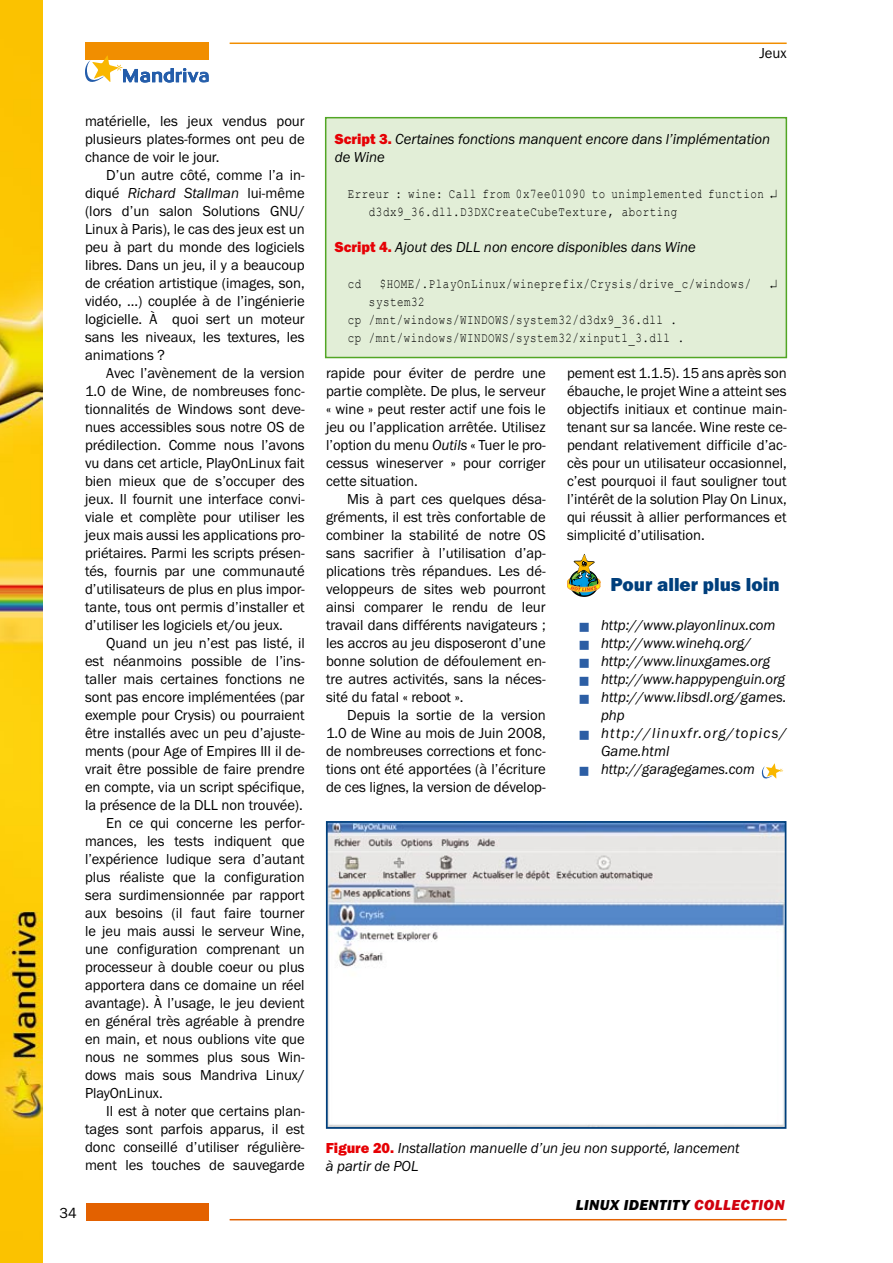
<style>
.page{position:relative;width:893px;height:1263px;background:#fff}
.page>*{position:absolute;margin:0;border:0;box-sizing:border-box;transform-origin:0 0}
.t1{font:19.5px "Franklin Got URWTCE Hea";color:#003f7c}
.t2{font:15px/18px "Franklin Got URWTCE Boo";color:#000;text-align:justify}
.t3{font:15px/18px "Franklin Got URWTCE Boo Ita";color:#000}
.t4{font:15px "Franklin Got URWTCE Hea Ita";letter-spacing:.03em;color:#000}
.t5{font:13.5px/18px "Courier New";letter-spacing:.05em;color:#000;scale:.8 1}
.s1{font-family:"Franklin Got URWTCE Boo"}
.s2{font-family:"Franklin Got URWTCE Hea";color:#e60004}
.s3{font-family:"Franklin Got URWTCE Boo Ita"}
.s4{color:#d1010e}
</style>
<div class="page">
<svg style="left:42px;top:0;width:1px;height:1263px"></svg>
<img style="left:0;top:0;width:42px;height:1263px">
<div style="left:85px;top:43px;width:123px;height:17px;background:#f18e00"></div>
<hr style="left:230px;top:43px;width:557px;height:1px;background:#f18e00">
<div style="left:85px;top:1203px;width:123px;height:17px;background:#e36100"></div>
<hr style="left:230px;top:1219px;width:557px;height:1px;background:#e36100">
<svg style="left:85px;top:55px;width:123px;height:27px"></svg>
<svg style="left:762px;top:763px;width:21px;height:15px"></svg>
<img style="left:329px;top:824px;width:454px;height:302px">
<div style="left:326px;top:821px;width:460px;height:308px;border:2px solid #003f7c"></div>
<div style="left:326px;top:118px;width:460px;height:239px;background:#e2eed7"></div>
<div style="left:325px;top:117px;width:462px;height:241px;border:2px solid #52a625"></div>
<svg style="left:567px;top:554px;width:33px;height:43px"></svg>
<p class="t2" style="left:759px;top:44px;width:29px">Jeux</p>
<p class="t2" style="left:85px;top:112px;width:221px">matérielle, les jeux vendus pour plusieurs plates-formes ont peu de chance de voir le jour.</p>
<p class="t2" style="left:106px;top:166px;width:200px">D’un autre côté, comme l’a in-</p>
<p class="t3" style="left:85px;top:184px;width:221px"><span class="s1">diqué</span> Richard Stallman <span class="s1">lui-même</span></p>
<p class="t2" style="left:85px;top:202px;width:221px">(lors d’un salon Solutions GNU/ Linux à Paris), le cas des jeux est un peu à part du monde des logiciels libres. Dans un jeu, il y a beaucoup de création artistique (images, son, vidéo, ...) couplée à de l’ingénierie logicielle. À quoi sert un moteur sans les niveaux, les textures, les animations ?</p>
<p class="t2" style="left:85px;top:364px;width:221px;text-indent:21px">Avec l’avènement de la version 1.0 de Wine, de nombreuses fonc&shy;tionnalités de Windows sont deve&shy;nues accessibles sous notre OS de prédilection. Comme nous l’avons vu dans cet article, PlayOnLinux fait bien mieux que de s’occuper des jeux. Il fournit une interface convi&shy;viale et complète pour utiliser les jeux mais aussi les applications pro&shy;priétaires. Parmi les scripts présen&shy;tés, fournis par une communauté d’utilisateurs de plus en plus impor&shy;tante, tous ont permis d’installer et d’utiliser les logiciels et/ou jeux.</p>
<p class="t2" style="left:106px;top:634px;width:200px">Quand un jeu n’est pas listé, il</p>
<p class="t2" style="left:85px;top:652px;width:221px">est néanmoins possible de l’ins-</p>
<p class="t2" style="left:85px;top:670px;width:221px">taller mais certaines fonctions ne</p>
<p class="t2" style="left:85px;top:688px;width:221px">sont pas encore implémentées (par</p>
<p class="t2" style="left:85px;top:706px;width:221px">exemple pour Crysis) ou pourraient</p>
<p class="t2" style="left:85px;top:724px;width:221px">être installés avec un peu d’ajuste-</p>
<p class="t2" style="left:85px;top:742px;width:221px">ments (pour Age of Empires III il de-</p>
<p class="t2" style="left:85px;top:760px;width:221px">vrait être possible de faire prendre</p>
<p class="t2" style="left:85px;top:778px;width:221px">en compte, via un script spécifique,</p>
<p class="t2" style="left:85px;top:796px;width:219px">la présence de la DLL non trouvée).</p>
<p class="t2" style="left:106px;top:814px;width:200px">En ce qui concerne les perfor-</p>
<p class="t2" style="left:85px;top:832px;width:221px">mances, les tests indiquent que</p>
<p class="t2" style="left:85px;top:850px;width:221px">l’expérience ludique sera d’autant</p>
<p class="t2" style="left:85px;top:868px;width:221px">plus réaliste que la configuration</p>
<p class="t2" style="left:85px;top:886px;width:221px">sera surdimensionnée par rapport</p>
<p class="t2" style="left:85px;top:904px;width:221px">aux besoins (il faut faire tourner</p>
<p class="t2" style="left:85px;top:922px;width:221px">le jeu mais aussi le serveur Wine,</p>
<p class="t2" style="left:85px;top:940px;width:221px">une configuration comprenant un</p>
<p class="t2" style="left:85px;top:958px;width:221px">processeur à double coeur ou plus</p>
<p class="t2" style="left:85px;top:976px;width:221px">apportera dans ce domaine un réel</p>
<p class="t2" style="left:85px;top:994px;width:221px">avantage). À l’usage, le jeu devient</p>
<p class="t2" style="left:85px;top:1012px;width:221px">en général très agréable à prendre</p>
<p class="t2" style="left:85px;top:1030px;width:221px">en main, et nous oublions vite que</p>
<p class="t2" style="left:85px;top:1048px;width:221px">nous ne sommes plus sous Win-</p>
<p class="t2" style="left:85px;top:1066px;width:221px">dows mais sous Mandriva Linux/</p>
<p class="t2" style="left:85px;top:1084px;width:79px">PlayOnLinux.</p>
<p class="t2" style="left:106px;top:1102px;width:200px">Il est à noter que certains plan-</p>
<p class="t2" style="left:85px;top:1120px;width:221px">tages sont parfois apparus, il est</p>
<p class="t2" style="left:85px;top:1138px;width:221px">donc conseillé d’utiliser régulière-</p>
<p class="t2" style="left:85px;top:1156px;width:221px">ment les touches de sauvegarde</p>
<p class="t2" style="left:59px;top:1204px;width:19px">34</p>
<p class="t3" style="left:335px;top:130px;width:437px"><span class="s2">Script 3.</span> Certaines fonctions manquent encore dans l’implémentation de Wine</p>
<p class="t5" style="left:369px;top:184px;width:512px;text-indent:-21px">Erreur : wine: Call from 0x7ee01090 to unimplemented function ↵ d3dx9_36.dll.D3DXCreateCubeTexture, aborting</p>
<p class="t3" style="left:335px;top:238px;width:362px"><span class="s2">Script 4.</span> Ajout des DLL non encore disponibles dans Wine</p>
<p class="t5" style="left:348px;top:274px;width:18px">cd</p>
<p class="t5" style="left:380px;top:274px;width:466px">$HOME/.PlayOnLinux/wineprefix/Crysis/drive_c/windows/</p>
<p class="t5" style="left:348px;top:292px;width:422px;text-indent:21px">system32<br>cp /mnt/windows/WINDOWS/system32/d3dx9_36.dll . cp /mnt/windows/WINDOWS/system32/xinput1_3.dll .</p>
<p class="t2" style="left:326px;top:364px;width:221px">rapide pour éviter de perdre une partie complète. De plus, le serveur « wine » peut rester actif une fois le jeu ou l’application arrêtée. Utilisez l’option du menu <span class="s3">Outils</span> « Tuer le pro&shy;cessus wineserver » pour corriger cette situation.</p>
<p class="t2" style="left:326px;top:490px;width:221px;text-indent:21px">Mis à part ces quelques désa&shy;gréments, il est très confortable de combiner la stabilité de notre OS sans sacrifier à l’utilisation d’ap&shy;plications très répandues. Les dé&shy;veloppeurs de sites web pourront ainsi comparer le rendu de leur travail dans différents navigateurs ; les accros au jeu disposeront d’une bonne solution de défoulement en&shy;tre autres activités, sans la néces&shy;sité du fatal « reboot ».</p>
<p class="t2" style="left:326px;top:706px;width:221px;text-indent:21px">Depuis la sortie de la version 1.0 de Wine au mois de Juin 2008, de nombreuses corrections et fonc&shy;tions ont été apportées (à l’écriture de ces lignes, la version de dévelop-</p>
<p class="t2" style="left:567px;top:364px;width:221px">pement est 1.1.5). 15 ans après son ébauche, le projet Wine a atteint ses objectifs initiaux et continue main&shy;tenant sur sa lancée. Wine reste ce&shy;pendant relativement difficile d’ac&shy;cès pour un utilisateur occasionnel, c’est pourquoi il faut souligner tout l’intérêt de la solution Play On Linux, qui réussit à allier performances et simplicité d’utilisation.</p>
<h1 class="t1" style="left:611px;top:573px;width:171px">Pour aller plus loin</h1>
<p class="t3" style="left:601px;top:616px;width:187px">http://www.playonlinux.com http://www.winehq.org/ http://www.linuxgames.org http://www.happypenguin.org http://www.libsdl.org/games. php http://linuxfr.org/topics/<br>Game.html http://garagegames.com</p>
<p class="t3" style="left:326px;top:1139px;width:415px"><span class="s2">Figure 20.</span> Installation manuelle d’un jeu non supporté, lancement à partir de POL</p>
<p class="t4" style="left:576px;top:1196px;width:210px">LINUX IDENTITY <span class="s4">COLLECTION</span></p>
</div>
